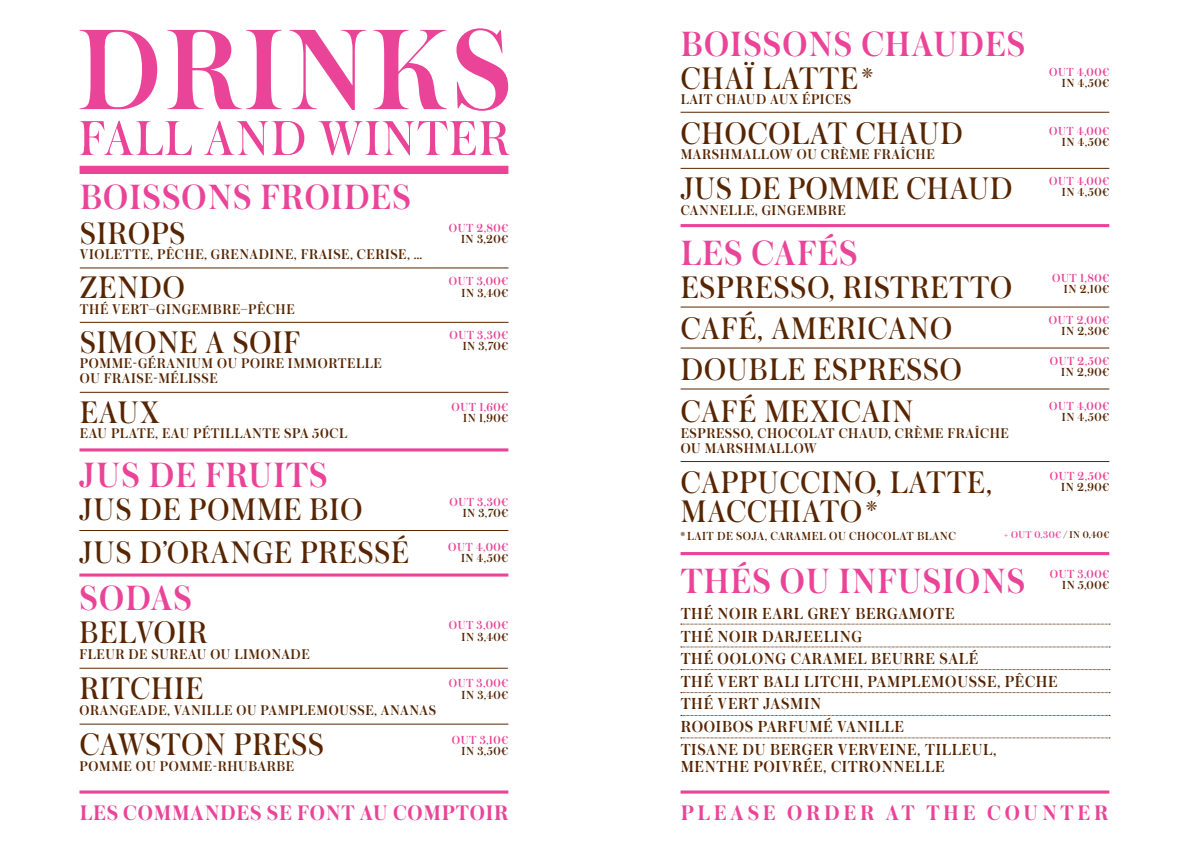
<style>
.page{position:relative;width:1191px;height:842px;background:#fff}
.page>*{position:absolute;margin:0;border:0;box-sizing:border-box;transform-origin:0 0}
.t1{font:51.5px "Austin";letter-spacing:.04em;color:#ea4498}
.t2{font:500 36.9px "Austin";letter-spacing:.035em;color:#ea4498}
.t3{font:32.8px/41px "Austin";letter-spacing:.035em;color:#572500}
.t4{font:600 22.1px "Austin";letter-spacing:.04em;color:#ea4498}
.t5{font:600 22.1px "Austin";letter-spacing:.175em;color:#ea4498}
.t6{font:500 16.8px/22.6px "Austin";letter-spacing:.045em;color:#572500}
.t7{font:500 14.8px/15.4px "Austin";letter-spacing:.045em;color:#572500}
.t8{font:500 12.3px "Austin";letter-spacing:.045em;color:#572500}
.t9{font:500 12.3px "Austin";letter-spacing:.045em;color:#ea4498}
.t10{font:500 10.2px "Austin";color:#572500}
.t11{font:500 10.2px "Austin";color:#ea4498}
.s1{font-size:28.7px}
.s2{font-weight:900}
.s3{color:#ea4498}
.s4{font-weight:700}
</style>
<div class="page">
<hr style="left:680px;top:168px;width:429px;height:1px;background:#572500">
<hr style="left:680px;top:307px;width:429px;height:1px;background:#572500">
<hr style="left:680px;top:348px;width:429px;height:1px;background:#572500">
<hr style="left:680px;top:389px;width:429px;height:1px;background:#572500">
<hr style="left:680px;top:461px;width:429px;height:1px;background:#572500">
<hr style="left:79px;top:530px;width:429px;height:1px;background:#572500">
<hr style="left:680px;top:112px;width:429px;height:1px;background:#572500">
<hr style="left:680px;top:224px;width:429px;height:3px;background:#ea4498">
<hr style="left:79px;top:448px;width:429px;height:3px;background:#ea4498">
<svg style="left:79px;top:573px;width:429px;height:4px;background:#ee6eaf"></svg>
<svg style="left:80px;top:28px;width:428px;height:83px"></svg>
<div style="left:80px;top:166px;width:428px;height:8px;background:#ea4498"></div>
<hr style="left:79px;top:668px;width:429px;height:1px;background:#572500">
<hr style="left:79px;top:724px;width:429px;height:1px;background:#572500">
<svg style="left:680px;top:790px;width:429px;height:4px;background:#ee6dae"></svg>
<svg style="left:79px;top:790px;width:429px;height:4px;background:#ee6dae"></svg>
<svg style="left:681px;top:647px;width:429px;height:1px"></svg>
<svg style="left:681px;top:692px;width:429px;height:1px"></svg>
<svg style="left:681px;top:669px;width:429px;height:1px"></svg>
<svg style="left:681px;top:715px;width:429px;height:1px"></svg>
<svg style="left:681px;top:738px;width:429px;height:1px"></svg>
<svg style="left:681px;top:624px;width:429px;height:1px"></svg>
<hr style="left:680px;top:552px;width:429px;height:3px;background:#ea4498">
<hr style="left:80px;top:268px;width:428px;height:1px;background:#572500">
<hr style="left:80px;top:322px;width:428px;height:1px;background:#572500">
<hr style="left:80px;top:392px;width:428px;height:1px;background:#572500">
<h1 class="t1" style="left:79px;top:103px;width:431px">FALL AND WINTER</h1>
<h2 class="t2" style="left:80px;top:171px;width:332px">BOISSONS FROIDES</h2>
<h3 class="t3" style="left:80px;top:212px;width:107px">SIROPS</h3>
<p class="t7" style="left:80px;top:246px;width:344px">VIOLETTE, PÊCHE, GRENADINE, FRAISE, CERISE, …</p>
<h3 class="t3" style="left:80px;top:266px;width:106px">ZENDO</h3>
<p class="t7" style="left:80px;top:301px;width:216px">THÉ VERT–GINGEMBRE–PÊCHE</p>
<h3 class="t3" style="left:80px;top:320px;width:221px">SIMONE A SOIF</h3>
<p class="t7" style="left:80px;top:355px;width:303px">POMME-GÉRANIUM OU POIRE IMMORTELLE<br>OU FRAISE-MÉLISSE</p>
<h3 class="t3" style="left:80px;top:391px;width:81px">EAUX</h3>
<p class="t7" style="left:80px;top:425px;width:269px">EAU PLATE, EAU PÉTILLANTE SPA 50CL</p>
<h2 class="t2" style="left:80px;top:450px;width:249px">JUS DE FRUITS</h2>
<h3 class="t3" style="left:80px;top:487px;width:331px;line-height:43px">JUS DE POMME BIO<br>JUS D’ORANGE PRESSÉ</h3>
<h2 class="t2" style="left:80px;top:573px;width:114px">SODAS</h2>
<h3 class="t3" style="left:80px;top:611px;width:129px">BELVOIR</h3>
<p class="t7" style="left:79px;top:646px;width:232px">FLEUR DE SUREAU OU LIMONADE</p>
<h3 class="t3" style="left:80px;top:667px;width:19px">RITCHIE</h3>
<p class="t7" style="left:80px;top:702px;width:358px">ORANGEADE, VANILLE OU PAMPLEMOUSSE, ANANAS</p>
<h3 class="t3" style="left:80px;top:723px;width:246px">CAWSTON PRESS</h3>
<p class="t7" style="left:80px;top:758px;width:216px">POMME OU POMME-RHUBARBE</p>
<p class="t9" style="left:449px;top:219px;width:10px">OUT</p>
<p class="t9" style="left:476px;top:219px;width:34px">2,80€</p>
<p class="t8" style="left:461px;top:231px;width:49px">IN 3,20€</p>
<p class="t9" style="left:449px;top:273px;width:10px">OUT</p>
<p class="t9" style="left:476px;top:273px;width:33px">3,00€</p>
<p class="t8" style="left:461px;top:284px;width:48px">IN 3,40€</p>
<p class="t9" style="left:449px;top:326px;width:10px">OUT</p>
<p class="t9" style="left:477px;top:326px;width:33px">3,30€</p>
<p class="t8" style="left:463px;top:338px;width:47px">IN 3,70€</p>
<p class="t9" style="left:451px;top:398px;width:10px">OUT</p>
<p class="t9" style="left:479px;top:398px;width:31px">1,60€</p>
<p class="t8" style="left:463px;top:410px;width:47px">IN 1,90€</p>
<p class="t9" style="left:449px;top:493px;width:10px">OUT</p>
<p class="t9" style="left:477px;top:493px;width:33px">3,30€</p>
<p class="t8" style="left:463px;top:505px;width:47px">IN 3,70€</p>
<p class="t9" style="left:448px;top:538px;width:10px">OUT</p>
<p class="t9" style="left:476px;top:538px;width:34px">4,00€</p>
<p class="t8" style="left:461px;top:549px;width:49px">IN 4,50€</p>
<p class="t9" style="left:449px;top:617px;width:10px">OUT</p>
<p class="t9" style="left:476px;top:617px;width:33px">3,00€</p>
<p class="t8" style="left:461px;top:628px;width:48px">IN 3,40€</p>
<p class="t9" style="left:449px;top:675px;width:10px">OUT</p>
<p class="t9" style="left:476px;top:675px;width:33px">3,00€</p>
<p class="t8" style="left:461px;top:686px;width:48px">IN 3,40€</p>
<p class="t9" style="left:452px;top:731px;width:10px">OUT</p>
<p class="t9" style="left:479px;top:731px;width:30px">3,10€</p>
<p class="t8" style="left:461px;top:743px;width:48px">IN 3,50€</p>
<h2 class="t2" style="left:681px;top:19px;width:346px">BOISSONS CHAUDES</h2>
<h3 class="t3" style="left:681px;top:57px;width:194px">CHAÏ LATTE<span class="s1">*</span></h3>
<p class="t7" style="left:680px;top:91px;width:172px">LAIT CHAUD AUX ÉPICES</p>
<h3 class="t3" style="left:681px;top:112px;width:282px">CHOCOLAT CHAUD</h3>
<p class="t7" style="left:680px;top:146px;width:255px">MARSHMALLOW OU CRÈME FRAÎCHE</p>
<h3 class="t3" style="left:681px;top:167px;width:331px">JUS DE POMME CHAUD</h3>
<p class="t7" style="left:680px;top:202px;width:166px">CANNELLE, GINGEMBRE</p>
<h2 class="t2" style="left:681px;top:227px;width:178px">LES CAFÉS</h2>
<h3 class="t3" style="left:681px;top:265px;width:333px">ESPRESSO, RISTRETTO</h3>
<h3 class="t3" style="left:681px;top:307px;width:282px">CAFÉ, AMERICANO<br>DOUBLE ESPRESSO</h3>
<h3 class="t3" style="left:681px;top:390px;width:234px">CAFÉ MEXICAIN</h3>
<p class="t7" style="left:680px;top:425px;width:329px">ESPRESSO, CHOCOLAT CHAUD, CRÈME FRAÎCHE<br>OU MARSHMALLOW</p>
<h3 class="t3" style="left:681px;top:467px;width:313px;line-height:28.7px">CAPPUCCINO, LATTE,<br>MACCHIATO <span class="s1">*</span></h3>
<p class="t9" style="left:1049px;top:63px;width:10px">OUT</p>
<p class="t9" style="left:1077px;top:63px;width:34px">4,00€</p>
<p class="t8" style="left:1062px;top:75px;width:49px">IN 4,50€</p>
<p class="t9" style="left:1049px;top:122px;width:10px">OUT</p>
<p class="t9" style="left:1077px;top:122px;width:34px">4,00€</p>
<p class="t8" style="left:1062px;top:134px;width:49px">IN 4,50€</p>
<p class="t9" style="left:1049px;top:172px;width:10px">OUT</p>
<p class="t9" style="left:1077px;top:172px;width:34px">4,00€</p>
<p class="t8" style="left:1062px;top:184px;width:49px">IN 4,50€</p>
<p class="t9" style="left:1052px;top:269px;width:10px">OUT</p>
<p class="t9" style="left:1080px;top:269px;width:31px">1,80€</p>
<p class="t8" style="left:1064px;top:281px;width:47px">IN 2,10€</p>
<p class="t9" style="left:1048px;top:311px;width:10px">OUT</p>
<p class="t9" style="left:1076px;top:311px;width:34px">2,00€</p>
<p class="t8" style="left:1061px;top:322px;width:49px">IN 2,30€</p>
<p class="t9" style="left:1049px;top:352px;width:10px">OUT</p>
<p class="t9" style="left:1077px;top:352px;width:33px">2,50€</p>
<p class="t8" style="left:1061px;top:364px;width:49px">IN 2,90€</p>
<p class="t9" style="left:1049px;top:397px;width:10px">OUT</p>
<p class="t9" style="left:1077px;top:397px;width:34px">4,00€</p>
<p class="t8" style="left:1062px;top:409px;width:49px">IN 4,50€</p>
<p class="t9" style="left:1049px;top:467px;width:10px">OUT</p>
<p class="t9" style="left:1077px;top:467px;width:33px">2,50€</p>
<p class="t8" style="left:1061px;top:479px;width:49px">IN 2,90€</p>
<p class="t8" style="left:680px;top:527px;width:277px">* LAIT DE SOJA, CARAMEL OU CHOCOLAT BLANC</p>
<p class="t11" style="left:1004px;top:527px;width:16px"><span class="s2">+</span> OUT</p>
<p class="t10" style="left:1034px;top:527px;width:76px"><span class="s3">0,30€</span> <span class="s4">/</span> IN 0,40€</p>
<h2 class="t2" style="left:681px;top:556px;width:346px">THÉS OU INFUSIONS</h2>
<p class="t6" style="left:680px;top:602px;width:378px">THÉ NOIR EARL GREY BERGAMOTE<br>THÉ NOIR DARJEELING<br>THÉ OOLONG CARAMEL BEURRE SALÉ<br>THÉ VERT BALI LITCHI, PAMPLEMOUSSE, PÊCHE<br>THÉ VERT JASMIN<br>ROOIBOS PARFUMÉ VANILLE<br>TISANE DU BERGER VERVEINE, TILLEUL,</p>
<p class="t6" style="left:680px;top:755px;width:265px">MENTHE POIVRÉE, CITRONNELLE</p>
<p class="t9" style="left:1049px;top:565px;width:10px">OUT</p>
<p class="t9" style="left:1077px;top:565px;width:33px">3,00€</p>
<p class="t8" style="left:1062px;top:577px;width:49px">IN 5,00€</p>
<h3 class="t4" style="left:80px;top:797px;width:430px">LES COMMANDES SE FONT AU COMPTOIR</h3>
<h3 class="t5" style="left:680px;top:797px;width:429px">PLEASE ORDER AT THE COUNTER</h3>
</div>
